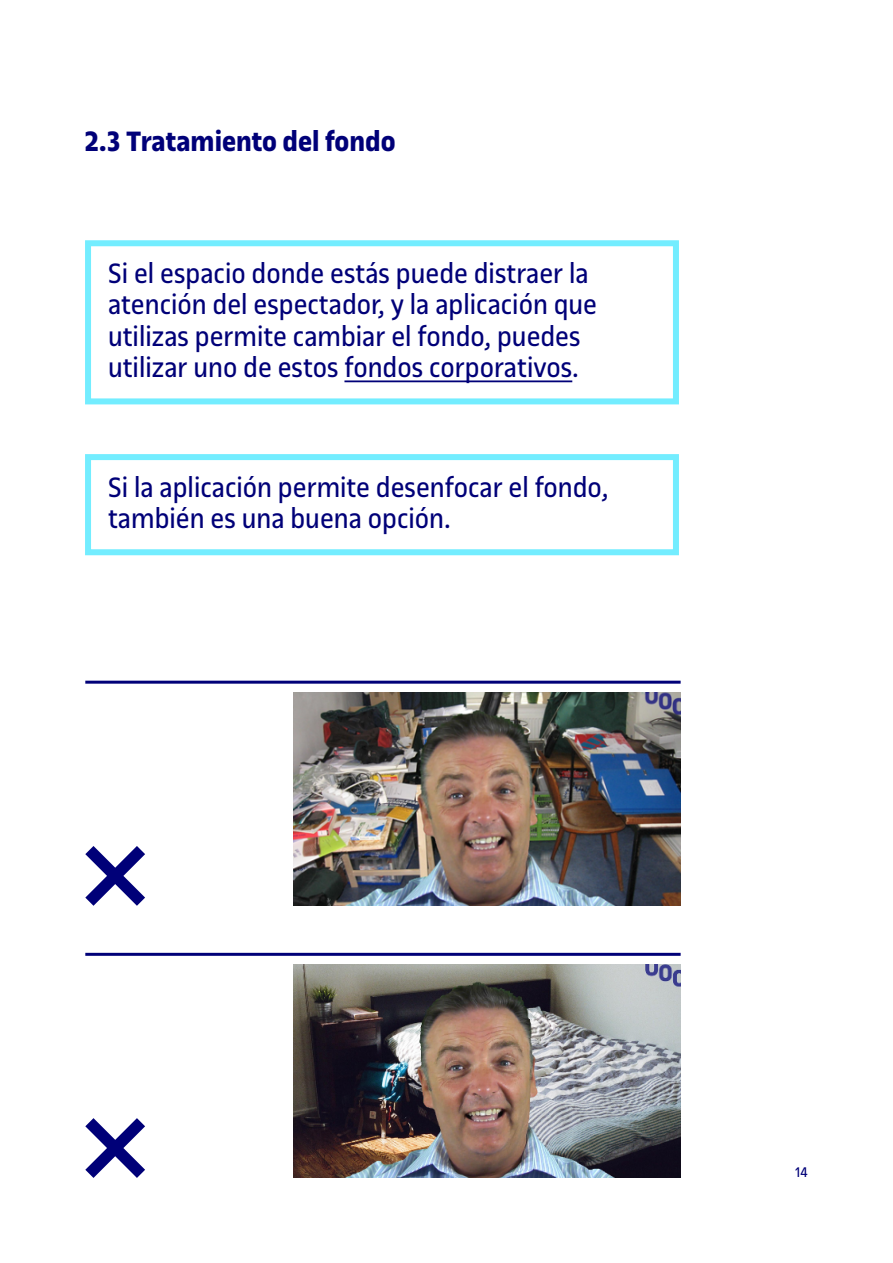
<style>
.page{position:relative;width:893px;height:1263px;background:#fff}
.page>*{position:absolute;margin:0;border:0;box-sizing:border-box;transform-origin:0 0}
.t1{font:30px/31.5px "UOC Sans";color:#000078}
.t2{font:700 30px "UOC Sans";color:#000078}
.t3{font:15px "UOC Sans";color:#000078}
</style>
<div class="page">
<hr style="left:344px;top:380px;width:228px;height:2px;background:#000078">
<div style="left:85px;top:240px;width:594px;height:164px;border:6px solid #73edff"></div>
<div style="left:85px;top:454px;width:594px;height:101px;border:6px solid #73edff"></div>
<img style="left:294px;top:692px;width:387px;height:214px">
<img style="left:294px;top:964px;width:386px;height:214px">
<hr style="left:85px;top:681px;width:596px;height:3px;background:#000078">
<hr style="left:85px;top:953px;width:596px;height:3px;background:#000078">
<svg style="left:85px;top:846px;width:60px;height:60px"></svg>
<svg style="left:85px;top:1118px;width:60px;height:60px"></svg>
<p class="t2" style="left:85px;top:124px;width:312px">2.3 Tratamiento del fondo</p>
<p class="t1" style="left:108px;top:257px;width:491px">Si el espacio donde estás puede distraer la atención del espectador, y la aplicación que utilizas permite cambiar el fondo, puedes utilizar uno de estos fondos corporativos.</p>
<p class="t1" style="left:108px;top:471px;width:502px">Si la aplicación permite desenfocar el fondo, también es una buena opción.</p>
<p class="t3" style="left:796px;top:1164px;width:14px">14</p>
</div>
